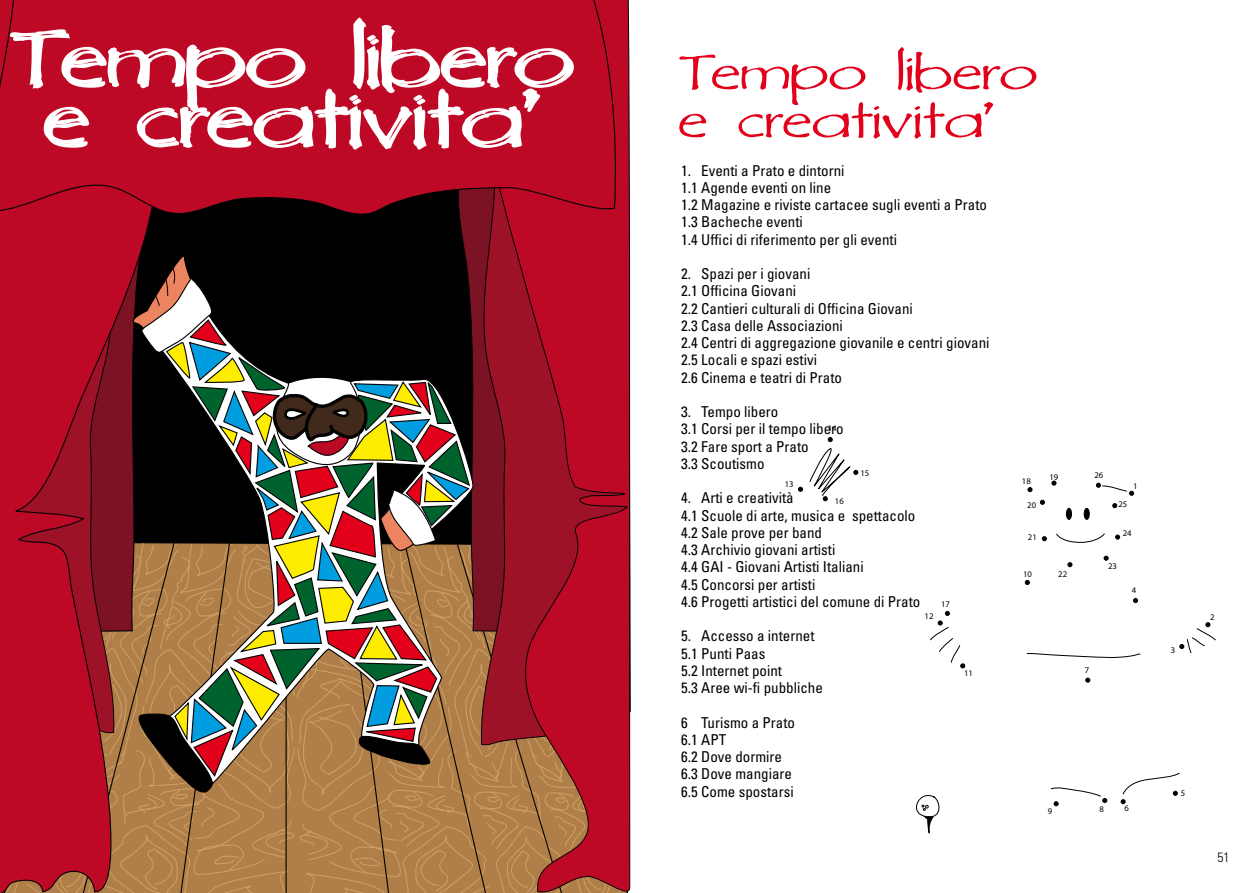
<style>
.page{position:relative;width:1259px;height:893px;background:#fff}
.page>*{position:absolute;margin:0;border:0;box-sizing:border-box;transform-origin:0 0}
.t1{font:82.5px/60px "Di Murphic";color:#fff;text-align:center}
.t2{font:52.5px/48px "Di Murphic";color:#e2001a}
.t3{font:condensed 15px/17.2px "Univers";color:#000}
.t4{font:300 condensed 13.5px "Univers";color:#000}
.t5{font:8.7px "Myriad Pro";color:#000}
</style>
<div class="page">
<svg style="left:0;top:215px;width:165px;height:678px;background:#b70b26"></svg>
<svg style="left:478px;top:0;width:153px;height:893px;background:#b6112a"></svg>
<div style="left:0;top:0;width:618px;height:215px;background:#bd0926"></div>
<svg style="left:77px;top:244px;width:492px;height:649px;background:#824f3d"></svg>
<svg style="left:1120px;top:799px;width:5px;height:5px"></svg>
<svg style="left:798px;top:487px;width:5px;height:5px"></svg>
<svg style="left:1027px;top:487px;width:5px;height:5px"></svg>
<svg style="left:1051px;top:481px;width:5px;height:4px"></svg>
<svg style="left:1040px;top:500px;width:4px;height:5px"></svg>
<svg style="left:1112px;top:503px;width:5px;height:5px"></svg>
<svg style="left:1102px;top:798px;width:5px;height:5px"></svg>
<svg style="left:1053px;top:801px;width:5px;height:5px"></svg>
<div style="left:1066px;top:508px;width:5px;height:11px;background:#000;border-radius:50%"></div>
<div style="left:1066px;top:508px;width:5px;height:12px;border:1px solid #000;border-radius:50%"></div>
<div style="left:1084px;top:508px;width:5px;height:11px;background:#000;border-radius:50%"></div>
<div style="left:1084px;top:508px;width:5px;height:12px;border:1px solid #000;border-radius:50%"></div>
<svg style="left:930px;top:533px;width:286px;height:264px"></svg>
<svg style="left:1096px;top:483px;width:38px;height:13px"></svg>
<svg style="left:809px;top:437px;width:49px;height:64px"></svg>
<svg style="left:916px;top:788px;width:26px;height:46px"></svg>
<h1 class="t1" style="left:13px;top:36px;width:566px">Tempo libero e creativita’</h1>
<h2 class="t2" style="left:679px;top:51px;width:361px">Tempo libero e creativita’</h2>
<p class="t3" style="left:681px;top:162px;width:307px">1. Eventi a Prato e dintorni<br>1.1 Agende eventi on line<br>1.2 Magazine e riviste cartacee sugli eventi a Prato<br>1.3 Bacheche eventi<br>1.4 Uffici di riferimento per gli eventi</p>
<p class="t3" style="left:681px;top:265px;width:310px">2. Spazi per i giovani<br>2.1 Officina Giovani<br>2.2 Cantieri culturali di Officina Giovani<br>2.3 Casa delle Associazioni<br>2.4 Centri di aggregazione giovanile e centri giovani<br>2.5 Locali e spazi estivi<br>2.6 Cinema e teatri di Prato</p>
<p class="t3" style="left:681px;top:403px;width:164px">3. Tempo libero<br>3.1 Corsi per il tempo libero<br>3.2 Fare sport a Prato<br>3.3 Scoutismo</p>
<p class="t3" style="left:681px;top:489px;width:241px">4. Arti e creatività<br>4.1 Scuole di arte, musica e spettacolo<br>4.2 Sale prove per band<br>4.3 Archivio giovani artisti<br>4.4 GAI - Giovani Artisti Italiani<br>4.5 Concorsi per artisti<br>4.6 Progetti artistici del comune di Prato</p>
<p class="t3" style="left:681px;top:627px;width:143px">5. Accesso a internet<br>5.1 Punti Paas<br>5.2 Internet point<br>5.3 Aree wi-fi pubbliche</p>
<p class="t3" style="left:681px;top:714px;width:115px">6 Turismo a Prato<br>6.1 APT<br>6.2 Dove dormire<br>6.3 Dove mangiare<br>6.5 Come spostarsi</p>
<p class="t5" style="left:828px;top:423px;width:10px">14</p>
<p class="t5" style="left:860px;top:468px;width:10px">15</p>
<p class="t5" style="left:1022px;top:475px;width:10px">18</p>
<p class="t5" style="left:785px;top:479px;width:10px">13</p>
<p class="t5" style="left:835px;top:496px;width:10px">16</p>
<p class="t5" style="left:1027px;top:500px;width:10px">20</p>
<p class="t5" style="left:1028px;top:532px;width:10px">21</p>
<p class="t5" style="left:1023px;top:569px;width:10px">10</p>
<p class="t5" style="left:941px;top:598px;width:10px">17</p>
<p class="t5" style="left:924px;top:611px;width:10px">12</p>
<p class="t5" style="left:964px;top:668px;width:10px">11</p>
<p class="t5" style="left:1049px;top:471px;width:10px">19</p>
<p class="t5" style="left:1058px;top:569px;width:10px">22</p>
<p class="t5" style="left:1094px;top:469px;width:10px">26</p>
<p class="t5" style="left:1133px;top:481px;width:6px">1</p>
<p class="t5" style="left:1118px;top:498px;width:10px">25</p>
<p class="t5" style="left:1122px;top:528px;width:10px">24</p>
<p class="t5" style="left:1108px;top:560px;width:10px">23</p>
<p class="t5" style="left:1131px;top:584px;width:6px">4</p>
<p class="t5" style="left:1084px;top:665px;width:6px">7</p>
<p class="t5" style="left:1170px;top:645px;width:6px">3</p>
<p class="t5" style="left:1210px;top:612px;width:6px">2</p>
<p class="t5" style="left:1180px;top:787px;width:6px">5</p>
<p class="t5" style="left:1047px;top:805px;width:6px">9</p>
<p class="t5" style="left:1099px;top:803px;width:6px">8</p>
<p class="t5" style="left:1124px;top:802px;width:6px">6</p>
<p class="t4" style="left:1217px;top:849px;width:13px">51</p>
</div>
